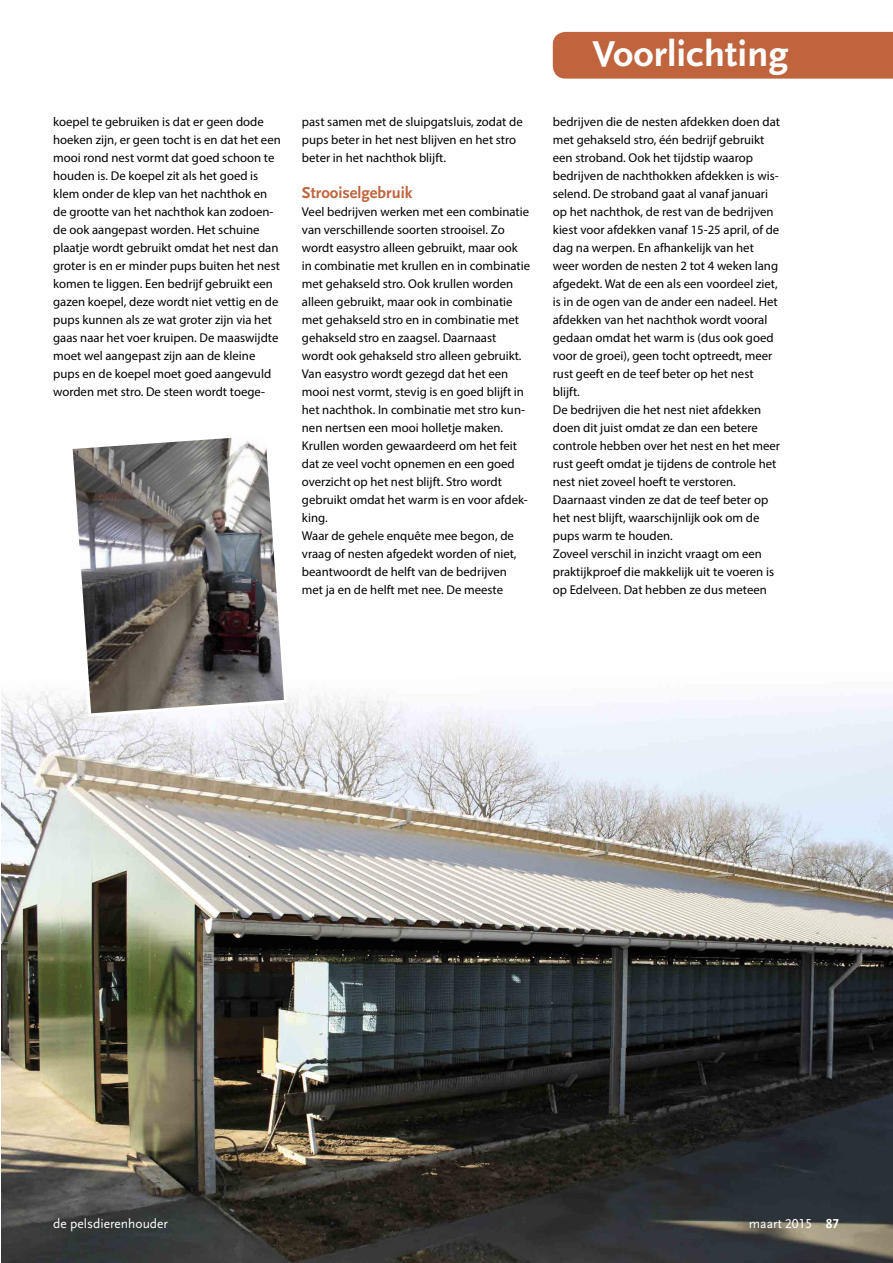
<style>
.page{position:relative;width:893px;height:1263px;background:#fff}
.page>*{position:absolute;margin:0;border:0;box-sizing:border-box;transform-origin:0 0}
.t1{font:37.5px "Scala Sans Bold LF";color:#fff;scale:1.05 1}
.t2{font:700 16.5px "Scala Sans";color:#bf643d}
.t3{font:13.5px "Scala Sans Regular LF";color:#fff}
.t4{font:12.75px/18px "Myriad Pro";color:#000}
.s1{font-family:"Scala Sans Bold LF"}
</style>
<div class="page">
<img style="left:1px;top:690px;width:892px;height:573px">
<div style="left:553px;top:32px;width:340px;height:47px;background:#bf643d"></div>
<svg style="left:69px;top:438px;width:218px;height:278px"></svg>
<p class="t4" style="left:53px;top:113px;width:229px">koepel te gebruiken is dat er geen dode hoeken zijn, er geen tocht is en dat het een mooi rond nest vormt dat goed schoon te houden is. De koepel zit als het goed is klem onder de klep van het nachthok en de grootte van het nachthok kan zodoen&shy;de ook aangepast worden. Het schuine plaatje wordt gebruikt omdat het nest dan groter is en er minder pups buiten het nest komen te liggen. Een bedrijf gebruikt een gazen koepel, deze wordt niet vettig en de pups kunnen als ze wat groter zijn via het gaas naar het voer kruipen. De maaswijdte moet wel aangepast zijn aan de kleine pups en de koepel moet goed aangevuld worden met stro. De steen wordt toege-</p>
<p class="t4" style="left:302px;top:113px;width:222px">past samen met de sluipgatsluis, zodat de pups beter in het nest blijven en het stro beter in het nachthok blijft.</p>
<p class="t2" style="left:302px;top:184px;width:112px">Strooiselgebruik</p>
<p class="t4" style="left:302px;top:203px;width:230px">Veel bedrijven werken met een combinatie van verschillende soorten strooisel. Zo wordt easystro alleen gebruikt, maar ook in combinatie met krullen en in combinatie met gehakseld stro. Ook krullen worden alleen gebruikt, maar ook in combinatie met gehakseld stro en in combinatie met gehakseld stro en zaagsel. Daarnaast wordt ook gehakseld stro alleen gebruikt.<br>Van easystro wordt gezegd dat het een mooi nest vormt, stevig is en goed blijft in het nachthok. In combinatie met stro kun&shy;nen nertsen een mooi holletje maken.<br>Krullen worden gewaardeerd om het feit dat ze veel vocht opnemen en een goed overzicht op het nest blijft. Stro wordt gebruikt omdat het warm is en voor afdek&shy;king.<br>Waar de gehele enquête mee begon, de vraag of nesten afgedekt worden of niet, beantwoordt de helft van de bedrijven met ja en de helft met nee. De meeste</p>
<h1 class="t1" style="left:593px;top:34px;width:188px">Voorlichting</h1>
<p class="t4" style="left:553px;top:113px;width:229px">bedrijven die de nesten afdekken doen dat met gehakseld stro, één bedrijf gebruikt een stroband. Ook het tijdstip waarop bedrijven de nachthokken afdekken is wis&shy;selend. De stroband gaat al vanaf januari op het nachthok, de rest van de bedrijven kiest voor afdekken vanaf 15-25 april, of de dag na werpen. En afhankelijk van het weer worden de nesten 2 tot 4 weken lang afgedekt. Wat de een als een voordeel ziet, is in de ogen van de ander een nadeel. Het afdekken van het nachthok wordt vooral gedaan omdat het warm is (dus ook goed voor de groei), geen tocht optreedt, meer rust geeft en de teef beter op het nest blijft.<br>De bedrijven die het nest niet afdekken doen dit juist omdat ze dan een betere controle hebben over het nest en het meer rust geeft omdat je tijdens de controle het nest niet zoveel hoeft te verstoren.<br>Daarnaast vinden ze dat de teef beter op het nest blijft, waarschijnlijk ook om de pups warm te houden.<br>Zoveel verschil in inzicht vraagt om een praktijkproef die makkelijk uit te voeren is op Edelveen. Dat hebben ze dus meteen</p>
<p class="t3" style="left:53px;top:1216px;width:116px">de pelsdierenhouder</p>
<p class="t3" style="left:749px;top:1216px;width:92px">maart 2015 <span class="s1">87</span></p>
</div>
